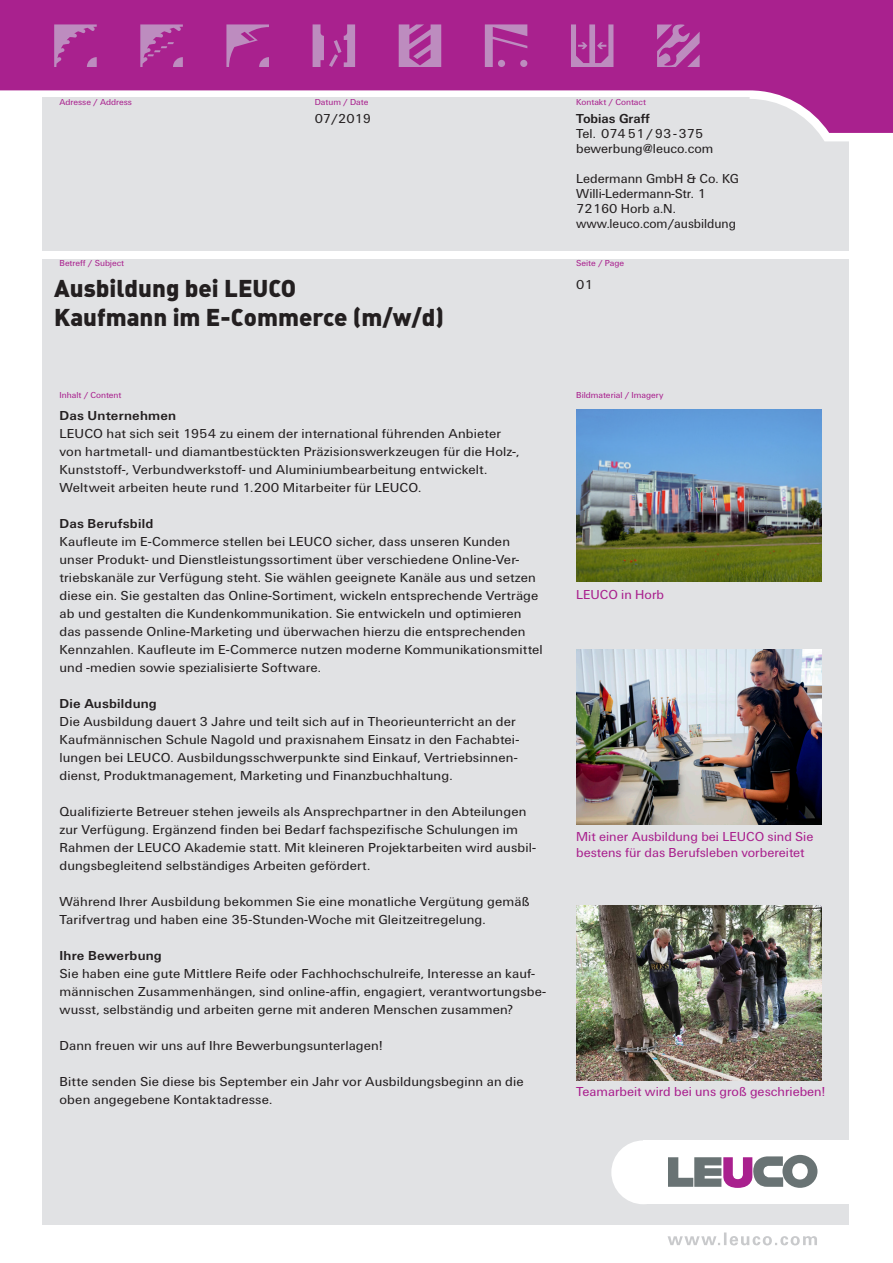
<style>
.page{position:relative;width:893px;height:1263px;background:#fff}
.page>*{position:absolute;margin:0;border:0;box-sizing:border-box;transform-origin:0 0}
.t1{font:900 24px/28.8px "DIN Pro";color:#231f20}
.t2{font:13.5px/18px "LEUCO UN";letter-spacing:.01em;color:#231f20}
.t3{font:13.5px/16.2px "LEUCO UN";color:#a9218e}
.t4{font:700 13.5px "LEUCO UN";letter-spacing:.015em;color:#231f20}
.t5{font:9px "LEUCO UN";color:#a9218e}
</style>
<div class="page">
<div style="left:42px;top:98px;width:807px;height:153px;background:#e1e2e4"></div>
<div style="left:42px;top:259px;width:807px;height:966px;background:#e1e2e4"></div>
<svg style="left:819px;top:133px;width:30px;height:8px"></svg>
<svg style="left:0;top:0;width:893px;height:133px;fill:#a9218e"></svg>
<svg style="left:485px;top:24px;width:42px;height:43px;background:#b04aa0"></svg>
<div style="left:498px;top:60px;width:7px;height:7px;background:#bd8cbf;border-radius:50%"></div>
<div style="left:520px;top:60px;width:7px;height:7px;background:#bd8cbf;border-radius:50%"></div>
<svg style="left:313px;top:24px;width:42px;height:43px;background:#b253a5"></svg>
<svg style="left:54px;top:24px;width:43px;height:43px;background:#b04aa0"></svg>
<svg style="left:140px;top:24px;width:43px;height:43px;background:#b14ca2"></svg>
<svg style="left:657px;top:24px;width:43px;height:43px;background:#b254a5"></svg>
<svg style="left:226px;top:24px;width:43px;height:43px;background:#b04aa1"></svg>
<svg style="left:399px;top:24px;width:42px;height:43px;background:#b66bb0"></svg>
<svg style="left:571px;top:24px;width:42px;height:43px;background:#b254a5"></svg>
<div style="left:611px;top:1140px;width:64px;height:64px;background:#fff;border-radius:50%"></div>
<div style="left:643px;top:1140px;width:207px;height:64px;background:#fff"></div>
<svg style="left:668px;top:1155px;width:149px;height:33px"></svg>
<svg style="left:668px;top:1232px;width:149px;height:13px"></svg>
<img style="left:576px;top:410px;width:245px;height:171px">
<img style="left:576px;top:905px;width:245px;height:176px">
<img style="left:576px;top:650px;width:245px;height:174px">
<p class="t5" style="left:60px;top:97px;width:74px">Adresse / Address</p>
<p class="t5" style="left:315px;top:97px;width:55px">Datum / Date</p>
<p class="t5" style="left:576px;top:97px;width:71px">Kontakt / Contact</p>
<p class="t2" style="left:315px;top:110px;width:58px">07/2019</p>
<p class="t4" style="left:576px;top:111px;width:75px">Tobias Graff</p>
<p class="t2" style="left:576px;top:126px;width:139px;line-height:15px">Tel. 07451/93-375 bewerbung@leuco.com</p>
<p class="t2" style="left:576px;top:171px;width:164px;line-height:15px">Ledermann GmbH &amp; Co. KG<br>Willi-Ledermann-Str. 1<br>72160 Horb a.N. www.leuco.com/ausbildung</p>
<p class="t5" style="left:60px;top:258px;width:66px">Betreff / Subject</p>
<p class="t5" style="left:576px;top:258px;width:50px">Seite / Page</p>
<h1 class="t1" style="left:54px;top:273px;width:391px">Ausbildung bei LEUCO<br>Kaufmann im E-Commerce (m/w/d)</h1>
<p class="t2" style="left:576px;top:275px;width:18px">01</p>
<p class="t5" style="left:60px;top:390px;width:64px">Inhalt / Content</p>
<p class="t5" style="left:576px;top:390px;width:89px">Bildmaterial / Imagery</p>
<p class="t4" style="left:60px;top:408px;width:118px">Das Unternehmen</p>
<p class="t2" style="left:60px;top:425px;width:461px">LEUCO hat sich seit 1954 zu einem der international führenden Anbieter von hartmetall- und diamantbestückten Präzisionswerkzeugen für die Holz-, Kunststoff-, Verbundwerkstoff- und Aluminiumbearbeitung entwickelt.<br>Weltweit arbeiten heute rund 1.200 Mitarbeiter für LEUCO.</p>
<p class="t4" style="left:60px;top:516px;width:95px">Das Berufsbild</p>
<p class="t2" style="left:60px;top:533px;width:485px">Kaufleute im E-Commerce stellen bei LEUCO sicher, dass unseren Kunden unser Produkt- und Dienstleistungssortiment über verschiedene Online-Ver&shy;triebskanäle zur Verfügung steht. Sie wählen geeignete Kanäle aus und setzen diese ein. Sie gestalten das Online-Sortiment, wickeln entsprechende Verträge ab und gestalten die Kundenkommunikation. Sie entwickeln und optimieren das passende Online-Marketing und überwachen hierzu die entsprechenden Kennzahlen. Kaufleute im E-Commerce nutzen moderne Kommunikationsmittel und -medien sowie spezialisierte Software.</p>
<p class="t4" style="left:60px;top:696px;width:99px">Die Ausbildung</p>
<p class="t2" style="left:60px;top:713px;width:461px">Die Ausbildung dauert 3 Jahre und teilt sich auf in Theorieunterricht an der Kaufmännischen Schule Nagold und praxisnahem Einsatz in den Fachabtei&shy;lungen bei LEUCO. Ausbildungsschwerpunkte sind Einkauf, Vertriebsinnen&shy;dienst, Produktmanagement, Marketing und Finanzbuchhaltung.</p>
<p class="t2" style="left:60px;top:803px;width:478px">Qualifizierte Betreuer stehen jeweils als Ansprechpartner in den Abteilungen zur Verfügung. Ergänzend finden bei Bedarf fachspezifische Schulungen im Rahmen der LEUCO Akademie statt. Mit kleineren Projektarbeiten wird ausbil&shy;dungsbegleitend selbständiges Arbeiten gefördert.</p>
<p class="t2" style="left:60px;top:893px;width:472px">Während Ihrer Ausbildung bekommen Sie eine monatliche Vergütung gemäß<br>Tarifvertrag und haben eine 35-Stunden-Woche mit Gleitzeitregelung.</p>
<p class="t4" style="left:60px;top:948px;width:104px">Ihre Bewerbung</p>
<p class="t2" style="left:60px;top:965px;width:488px">Sie haben eine gute Mittlere Reife oder Fachhochschulreife, Interesse an kauf&shy;männischen Zusammenhängen, sind online-affin, engagiert, verantwortungsbe&shy;wusst, selbständig und arbeiten gerne mit anderen Menschen zusammen?</p>
<p class="t2" style="left:60px;top:1037px;width:324px">Dann freuen wir uns auf Ihre Bewerbungsunterlagen!</p>
<p class="t2" style="left:60px;top:1073px;width:466px">Bitte senden Sie diese bis September ein Jahr vor Ausbildungsbeginn an die oben angegebene Kontaktadresse.</p>
<p class="t3" style="left:576px;top:587px;width:89px">LEUCO in Horb</p>
<p class="t3" style="left:576px;top:829px;width:239px">Mit einer Ausbildung bei LEUCO sind Sie bestens für das Berufsleben vorbereitet</p>
<p class="t3" style="left:576px;top:1084px;width:250px">Teamarbeit wird bei uns groß geschrieben!</p>
</div>
